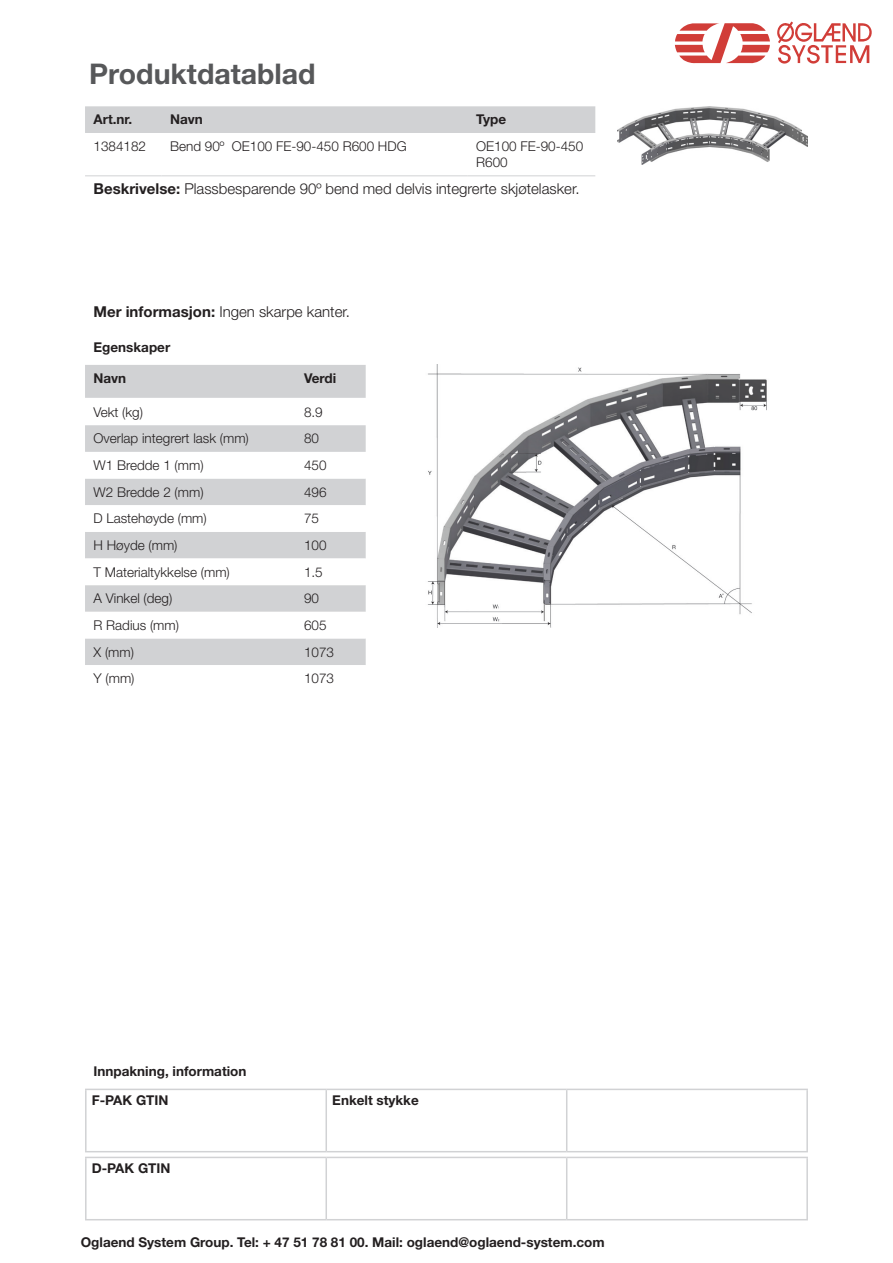
<style>
.page{position:relative;width:893px;height:1263px;background:#fff}
.page>*{position:absolute;margin:0;border:0;box-sizing:border-box;transform-origin:0 0}
.Artikel{font:700 28.5px "Helvetica Neue LT Std";color:#57585a}
.Artikel-2{font:300 15px "Helvetica Neue LT Std";color:#231f20}
.Artikel-3{font:300 13.5px/16.2px "Helvetica Neue LT Std";color:#231f20}
.Artikel-4{font:700 13.5px/29.1px "Helvetica Neue LT Std";color:#231f20}
.s1{font-weight:700}
</style>
<div class="page">
<svg style="left:675px;top:23px;width:95px;height:40px"></svg>
<svg style="left:777px;top:21px;width:95px;height:43px"></svg>
<div style="left:85px;top:106px;width:510px;height:27px;background:#d1d2d4"></div>
<hr style="left:85px;top:175px;width:77px;height:1px;background:#d1d2d4">
<hr style="left:162px;top:175px;width:306px;height:1px;background:#d1d2d4">
<hr style="left:468px;top:175px;width:127px;height:1px;background:#d1d2d4">
<img style="left:617px;top:107px;width:191px;height:57px">
<img style="left:427px;top:365px;width:340px;height:263px">
<div style="left:85px;top:365px;width:281px;height:33px;background:#d1d2d4"></div>
<div style="left:85px;top:425px;width:281px;height:27px;background:#d1d2d4"></div>
<svg style="left:85px;top:479px;width:281px;height:186px;fill:#d1d2d4"></svg>
<hr style="left:85px;top:1089px;width:241px;height:1px;background:#d1d2d4">
<hr style="left:85px;top:1090px;width:2px;height:61px;background:#d1d2d4">
<hr style="left:326px;top:1089px;width:241px;height:1px;background:#d1d2d4">
<hr style="left:325px;top:1090px;width:2px;height:61px;background:#d1d2d4">
<hr style="left:567px;top:1089px;width:241px;height:1px;background:#d1d2d4">
<hr style="left:566px;top:1090px;width:1px;height:61px;background:#d1d2d4">
<hr style="left:806px;top:1090px;width:2px;height:61px;background:#d1d2d4">
<hr style="left:85px;top:1151px;width:241px;height:1px;background:#d1d2d4">
<hr style="left:326px;top:1151px;width:241px;height:1px;background:#d1d2d4">
<hr style="left:567px;top:1151px;width:241px;height:1px;background:#d1d2d4">
<hr style="left:85px;top:1157px;width:241px;height:1px;background:#d1d2d4">
<hr style="left:85px;top:1158px;width:2px;height:61px;background:#d1d2d4">
<hr style="left:326px;top:1157px;width:241px;height:1px;background:#d1d2d4">
<hr style="left:325px;top:1158px;width:2px;height:61px;background:#d1d2d4">
<hr style="left:567px;top:1157px;width:241px;height:1px;background:#d1d2d4">
<hr style="left:566px;top:1158px;width:1px;height:61px;background:#d1d2d4">
<hr style="left:806px;top:1158px;width:2px;height:61px;background:#d1d2d4">
<hr style="left:85px;top:1219px;width:241px;height:1px;background:#d1d2d4">
<hr style="left:326px;top:1219px;width:241px;height:1px;background:#d1d2d4">
<hr style="left:567px;top:1219px;width:241px;height:1px;background:#d1d2d4">
<p class="Artikel" style="left:89px;top:56px;width:228px">Produktdatablad</p>
<p class="Artikel-4" style="left:94px;top:105px;width:40px">Art.nr.</p>
<p class="Artikel-4" style="left:170px;top:105px;width:34px">Navn</p>
<p class="Artikel-4" style="left:476px;top:105px;width:32px">Type</p>
<p class="Artikel-3" style="left:94px;top:138px;width:54px">1384182</p>
<p class="Artikel-3" style="left:170px;top:138px;width:238px">Bend 90º OE100 FE-90-450 R600 HDG</p>
<p class="Artikel-3" style="left:476px;top:138px;width:109px">OE100 FE-90-450<br>R600</p>
<p class="Artikel-2" style="left:94px;top:179px;width:487px"><span class="s1">Beskrivelse:</span> Plassbesparende 90º bend med delvis integrerte skjøtelasker.</p>
<p class="Artikel-2" style="left:94px;top:302px;width:258px"><span class="s1">Mer informasjon:</span> Ingen skarpe kanter.</p>
<p class="Artikel-4" style="left:94px;top:332px;width:78px">Egenskaper</p>
<p class="Artikel-4" style="left:94px;top:363px;width:34px">Navn</p>
<p class="Artikel-4" style="left:304px;top:363px;width:34px">Verdi</p>
<p class="Artikel-3" style="left:94px;top:404px;width:51px">Vekt (kg)</p>
<p class="Artikel-3" style="left:304px;top:404px;width:20px">8.9</p>
<p class="Artikel-3" style="left:94px;top:430px;width:157px">Overlap integrert lask (mm)</p>
<p class="Artikel-3" style="left:304px;top:430px;width:17px">80</p>
<p class="Artikel-3" style="left:94px;top:457px;width:112px">W1 Bredde 1 (mm)</p>
<p class="Artikel-3" style="left:304px;top:457px;width:24px">450</p>
<p class="Artikel-3" style="left:94px;top:483px;width:112px">W2 Bredde 2 (mm)</p>
<p class="Artikel-3" style="left:304px;top:483px;width:24px">496</p>
<p class="Artikel-3" style="left:94px;top:510px;width:115px">D Lastehøyde (mm)</p>
<p class="Artikel-3" style="left:304px;top:510px;width:17px">75</p>
<p class="Artikel-3" style="left:94px;top:537px;width:86px">H Høyde (mm)</p>
<p class="Artikel-3" style="left:304px;top:537px;width:24px">100</p>
<p class="Artikel-3" style="left:94px;top:563px;width:138px">T Materialtykkelse (mm)</p>
<p class="Artikel-3" style="left:304px;top:563px;width:20px">1.5</p>
<p class="Artikel-3" style="left:94px;top:590px;width:80px">A Vinkel (deg)</p>
<p class="Artikel-3" style="left:304px;top:590px;width:17px">90</p>
<p class="Artikel-3" style="left:94px;top:617px;width:87px">R Radius (mm)</p>
<p class="Artikel-3" style="left:304px;top:617px;width:24px">605</p>
<p class="Artikel-3" style="left:94px;top:643px;width:42px">X (mm)</p>
<p class="Artikel-3" style="left:304px;top:643px;width:32px">1073</p>
<p class="Artikel-3" style="left:94px;top:670px;width:42px">Y (mm)</p>
<p class="Artikel-3" style="left:304px;top:670px;width:32px">1073</p>
<p class="Artikel-4" style="left:92px;top:1056px;width:156px">Innpakning, information<br>F-PAK GTIN</p>
<p class="Artikel-4" style="left:92px;top:1153px;width:80px">D-PAK GTIN</p>
<p class="Artikel-4" style="left:332px;top:1085px;width:88px">Enkelt stykke</p>
<p class="Artikel-4" style="left:81px;top:1227px;width:525px">Oglaend System Group. Tel: + 47 51 78 81 00. Mail: oglaend@oglaend-system.com</p>
</div>
